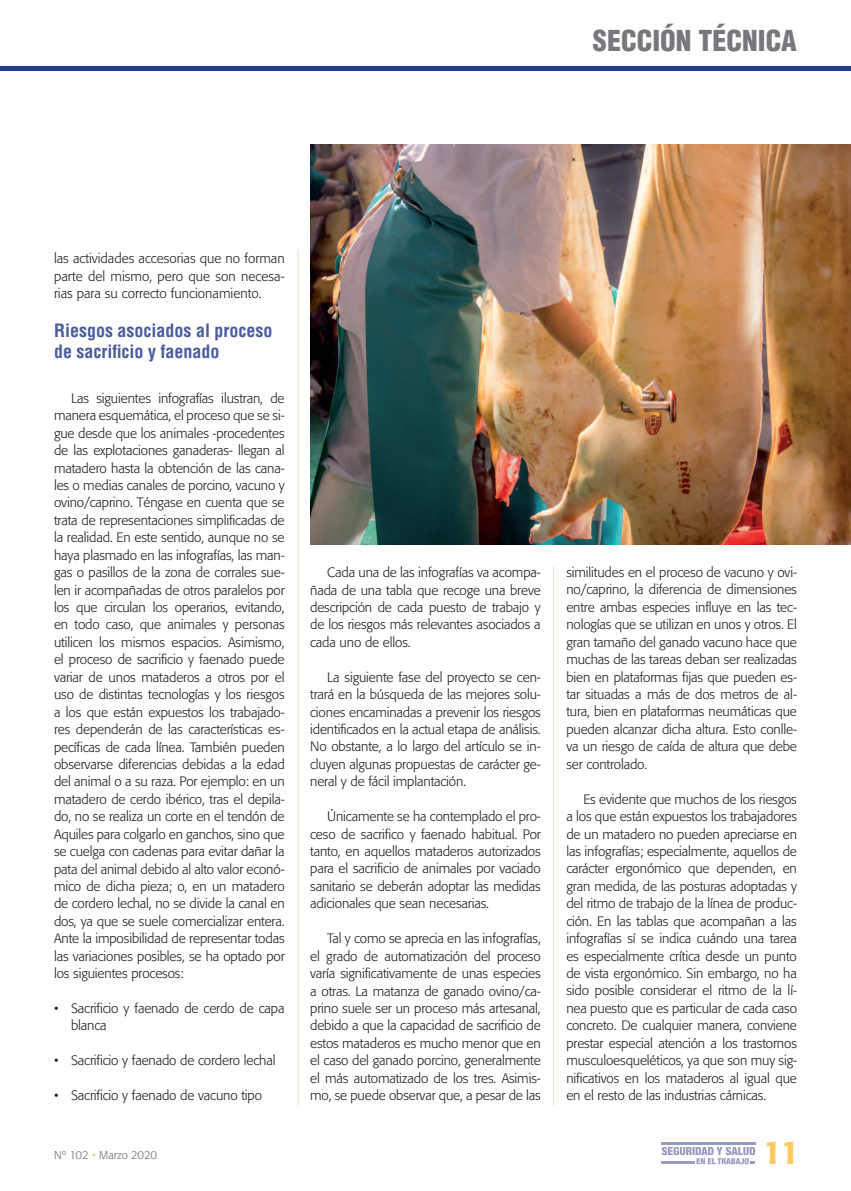
<style>
.page{position:relative;width:851px;height:1191px;background:#fff}
.page>*{position:absolute;margin:0;border:0;box-sizing:border-box;transform-origin:0 0}
.t1{font:500 32.4px "Formata";color:#feca5a}
.t2{font:900 condensed 28.05px "Helvetica LT Std";color:#76787b}
.t3{font:700 condensed 18px/21.6px "Helvetica LT Std";color:#4a5c9c}
.t4{font:300 13.5px/17.4px "Formata";letter-spacing:-.01em;color:#231f20;text-align:justify}
.t5{font:300 11.25px "Formata";color:#6c6d70}
.s1{color:#fece64}
</style>
<div class="page">
<hr style="left:0;top:67px;width:850px;height:4px;background:#20418a">
<hr style="left:661px;top:1142px;width:94px;height:2px;background:#999bc4">
<svg style="left:661px;top:1146px;width:94px;height:18px"></svg>
<hr style="left:298px;top:249px;width:1px;height:857px;background:#ece1c5">
<hr style="left:553px;top:566px;width:1px;height:540px;background:#ece1c5">
<img style="left:310px;top:145px;width:540px;height:399px">
<h2 class="t2" style="left:593px;top:23px;width:205px">SECCIÓN TÉCNICA</h2>
<p class="t4" style="left:54px;top:250px;width:232px">las actividades accesorias que no forman parte del mismo, pero que son necesa&shy;rias para su correcto funcionamiento.</p>
<h3 class="t3" style="left:54px;top:319px;width:220px">Riesgos asociados al proceso de sacrificio y faenado</h3>
<p class="t4" style="left:54px;top:389px;width:232px;text-indent:17px">Las siguientes infografías ilustran, de manera esquemática, el proceso que se si&shy;gue desde que los animales -procedentes de las explotaciones ganaderas- llegan al matadero hasta la obtención de las cana&shy;les o medias canales de porcino, vacuno y ovino/caprino. Téngase en cuenta que se trata de representaciones simplificadas de la realidad. En este sentido, aunque no se haya plasmado en las infografías, las man&shy;gas o pasillos de la zona de corrales sue&shy;len ir acompañadas de otros paralelos por los que circulan los operarios, evitando, en todo caso, que animales y personas utilicen los mismos espacios. Asimismo, el proceso de sacrificio y faenado puede variar de unos mataderos a otros por el uso de distintas tecnologías y los riesgos a los que están expuestos los trabajado&shy;res dependerán de las características es&shy;pecíficas de cada línea. También pueden observarse diferencias debidas a la edad del animal o a su raza. Por ejemplo: en un matadero de cerdo ibérico, tras el depila&shy;do, no se realiza un corte en el tendón de Aquiles para colgarlo en ganchos, sino que se cuelga con cadenas para evitar dañar la pata del animal debido al alto valor econó&shy;mico de dicha pieza; o, en un matadero de cordero lechal, no se divide la canal en dos, ya que se suele comercializar entera.<br>Ante la imposibilidad de representar todas las variaciones posibles, se ha optado por los siguientes procesos:</p>
<p class="t4" style="left:71px;top:999px;width:215px;text-indent:-17px">• Sacrificio y faenado de cerdo de capa blanca</p>
<p class="t4" style="left:54px;top:1052px;width:223px">• Sacrificio y faenado de cordero lechal</p>
<p class="t4" style="left:54px;top:1087px;width:209px">• Sacrificio y faenado de vacuno tipo</p>
<p class="t4" style="left:310px;top:564px;width:232px;text-indent:17px">Cada una de las infografías va acompa&shy;ñada de una tabla que recoge una breve descripción de cada puesto de trabajo y de los riesgos más relevantes asociados a cada uno de ellos.</p>
<p class="t4" style="left:310px;top:668px;width:232px;text-indent:17px">La siguiente fase del proyecto se cen&shy;trará en la búsqueda de las mejores solu&shy;ciones encaminadas a prevenir los riesgos identificados en la actual etapa de análisis.<br>No obstante, a lo largo del artículo se in&shy;cluyen algunas propuestas de carácter ge&shy;neral y de fácil implantación.</p>
<p class="t4" style="left:310px;top:808px;width:232px;text-indent:17px">Únicamente se ha contemplado el pro&shy;ceso de sacrifico y faenado habitual. Por tanto, en aquellos mataderos autorizados para el sacrificio de animales por vaciado sanitario se deberán adoptar las medidas adicionales que sean necesarias.</p>
<p class="t4" style="left:310px;top:930px;width:232px;text-indent:17px">Tal y como se aprecia en las infografías, el grado de automatización del proceso varía significativamente de unas especies a otras. La matanza de ganado ovino/ca&shy;prino suele ser un proceso más artesanal, debido a que la capacidad de sacrificio de estos mataderos es mucho menor que en el caso del ganado porcino, generalmente el más automatizado de los tres. Asimis&shy;mo, se puede observar que, a pesar de las</p>
<p class="t4" style="left:566px;top:563px;width:232px">similitudes en el proceso de vacuno y ovi&shy;no/caprino, la diferencia de dimensiones entre ambas especies influye en las tec&shy;nologías que se utilizan en unos y otros. El gran tamaño del ganado vacuno hace que muchas de las tareas deban ser realizadas bien en plataformas fijas que pueden es&shy;tar situadas a más de dos metros de al&shy;tura, bien en plataformas neumáticas que pueden alcanzar dicha altura. Esto conlle&shy;va un riesgo de caída de altura que debe ser controlado.</p>
<p class="t4" style="left:566px;top:790px;width:232px;text-indent:17px">Es evidente que muchos de los riesgos a los que están expuestos los trabajadores de un matadero no pueden apreciarse en las infografías; especialmente, aquellos de carácter ergonómico que dependen, en gran medida, de las posturas adoptadas y del ritmo de trabajo de la línea de produc&shy;ción. En las tablas que acompañan a las infografías sí se indica cuándo una tarea es especialmente crítica desde un punto de vista ergonómico. Sin embargo, no ha sido posible considerar el ritmo de la lí&shy;nea puesto que es particular de cada caso concreto. De cualquier manera, conviene prestar especial atención a los trastornos musculoesqueléticos, ya que son muy sig&shy;nificativos en los mataderos al igual que en el resto de las industrias cárnicas.</p>
<p class="t5" style="left:54px;top:1148px;width:104px">Nº 102 <span class="s1">•</span> Marzo 2020</p>
<h1 class="t1" style="left:763px;top:1132px;width:38px">11</h1>
</div>
